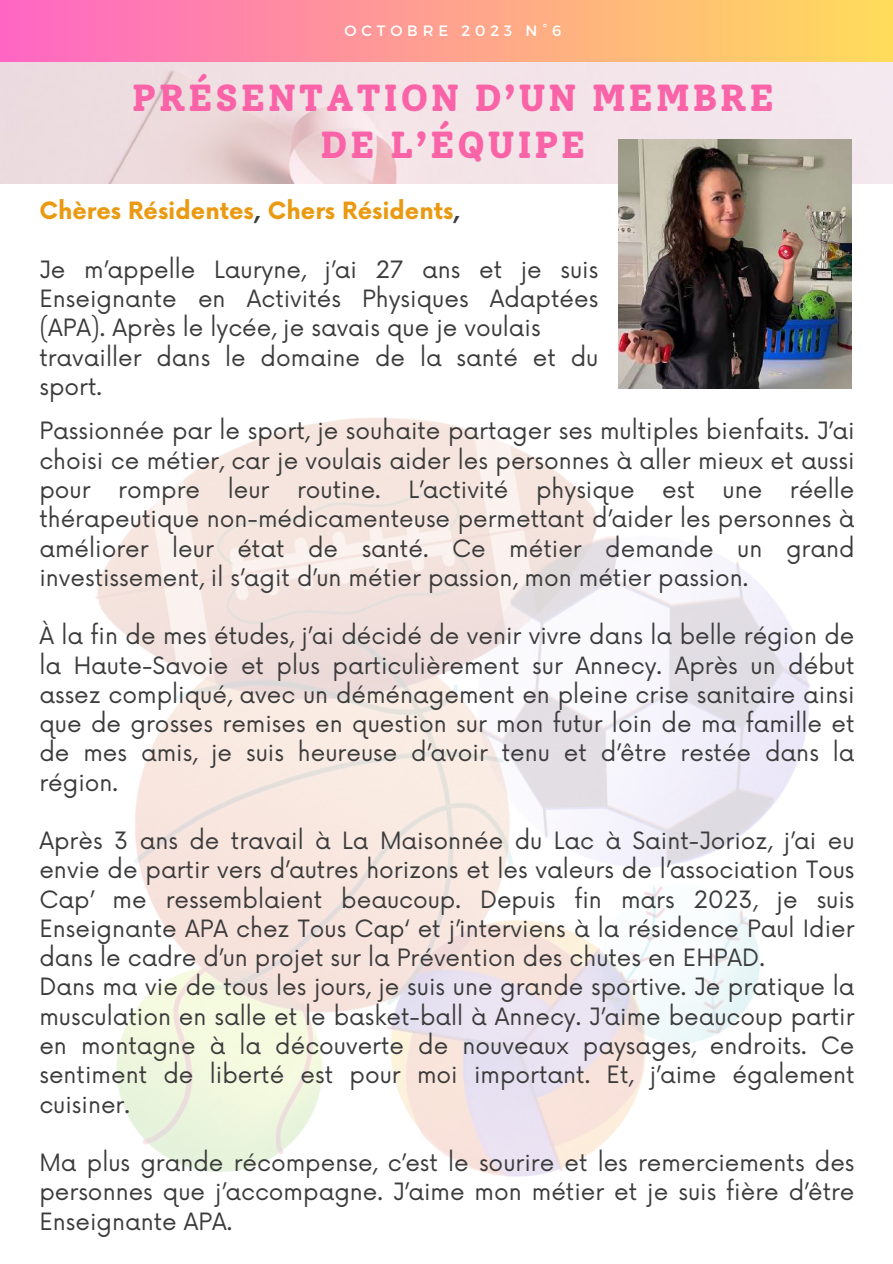
<style>
.page{position:relative;width:893px;height:1264px;background:#fff}
.page>*{position:absolute;margin:0;border:0;box-sizing:border-box;transform-origin:0 0}
.t1{font:800 37.5px/47.2px "Solway";letter-spacing:.06em;color:#fa63a7;text-align:center}
.t2{font:23.25px/29.2px "Now";color:#3b3b3b;text-align:justify}
.t3{font:700 23.25px "Now";color:#ea9a12}
.t4{font:15px "Montserrat";letter-spacing:.32em;color:#fff}
.s1{color:#3b3b3b}
</style>
<div class="page">
<img style="left:0;top:62px;width:892px;height:121px">
<div style="left:0;top:0;width:892px;height:62px;background:linear-gradient(to right,#ff66c4,#ffdd5a)"></div>
<img style="left:619px;top:140px;width:232px;height:249px">
<img style="left:96px;top:418px;width:714px;height:758px">
<p class="t4" style="left:344px;top:21px;width:218px">OCTOBRE 2023 N°6</p>
<p class="t4" style="left:372px;top:21px;width:164px">JUIN 2023 N°5</p>
<h1 class="t1" style="left:132px;top:74px;width:644px">PRÉSENTATION D’UN MEMBRE<br>DE L’ÉQUIPE</h1>
<p class="t3" style="left:39px;top:198px;width:422px">Chères Résidentes<span class="s1">,</span> Chers Résidents<span class="s1">,</span></p>
<p class="t2" style="left:39px;top:256px;width:560px;text-align:left">Je m’appelle Lauryne, j’ai 27 ans et je suis Enseignante en Activités Physiques Adaptées (APA). Après le lycée, je savais que je voulais travailler dans le domaine de la santé et du sport.</p>
<p class="t2" style="left:39px;top:417px;width:816px">Passionnée par le sport, je souhaite partager ses multiples bienfaits. J’ai choisi ce métier, car je voulais aider les personnes à aller mieux et aussi pour rompre leur routine. L’activité physique est une réelle thérapeutique non-médicamenteuse permettant d’aider les personnes à améliorer leur état de santé. Ce métier demande un grand investissement, il s’agit d’un métier passion, mon métier passion.</p>
<p class="t2" style="left:39px;top:622px;width:816px">À la fin de mes études, j’ai décidé de venir vivre dans la belle région de la Haute-Savoie et plus particulièrement sur Annecy. Après un début assez compliqué, avec un déménagement en pleine crise sanitaire ainsi que de grosses remises en question sur mon futur loin de ma famille et de mes amis, je suis heureuse d’avoir tenu et d’être restée dans la région.</p>
<p class="t2" style="left:39px;top:827px;width:816px;text-align:left">Après 3 ans de travail à La Maisonnée du Lac à Saint-Jorioz, j’ai eu envie de partir vers d’autres horizons et les valeurs de l’association Tous Cap’ me ressemblaient beaucoup. Depuis fin mars 2023, je suis Enseignante APA chez Tous Cap‘ et j’interviens à la résidence Paul Idier dans le cadre d’un projet sur la Prévention des chutes en EHPAD.<br>Dans ma vie de tous les jours, je suis une grande sportive. Je pratique la musculation en salle et le basket-ball à Annecy. J’aime beaucoup partir en montagne à la découverte de nouveaux paysages, endroits. Ce sentiment de liberté est pour moi important. Et, j’aime également cuisiner.</p>
<p class="t2" style="left:39px;top:1149px;width:816px">Ma plus grande récompense, c’est le sourire et les remerciements des personnes que j’accompagne. J’aime mon métier et je suis fière d’être Enseignante APA.</p>
</div>
